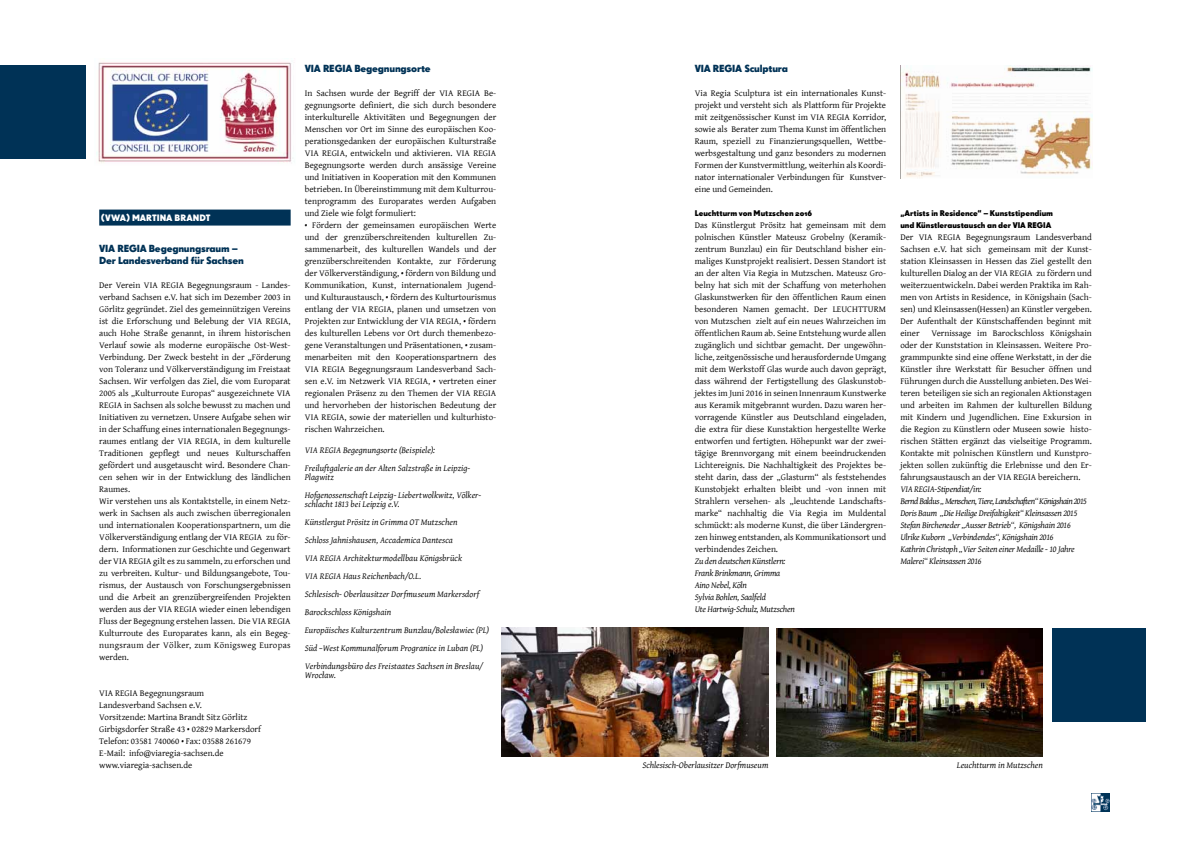
<style>
.page{position:relative;width:1191px;height:842px;background:#fff}
.page>*{position:absolute;margin:0;border:0;box-sizing:border-box;transform-origin:0 0}
.t1{font:10px/12px "Super Grotesk OT Bld";letter-spacing:-.02em;color:#003256}
.t2{font:9px/12px "Gentium";color:#000;text-align:justify}
.t3{font:italic 9px/18px "Gentium";letter-spacing:-.005em;color:#000}
.t4{font:9px "Super Grotesk OT Bld";letter-spacing:.01em;color:#fff}
.t5{font:8px/12px "Super Grotesk OT Bld";letter-spacing:-.01em;color:#000}
</style>
<div class="page">
<div style="left:99px;top:210px;width:192px;height:16px;background:#003256"></div>
<img style="left:96px;top:62px;width:196px;height:101px">
<div style="left:0;top:65px;width:85px;height:93px;background:#003256"></div>
<img style="left:900px;top:65px;width:192px;height:113px">
<div style="left:1052px;top:629px;width:93px;height:93px;background:#003256"></div>
<img style="left:1091px;top:794px;width:18px;height:17px">
<img style="left:502px;top:628px;width:266px;height:129px">
<img style="left:777px;top:628px;width:265px;height:129px">
<p class="t4" style="left:101px;top:212px;width:111px">(VWA) Martina Brandt</p>
<p class="t1" style="left:99px;top:242px;width:146px">VIA REGIA Begegnungsraum –<br>Der Landesverband für Sachsen</p>
<p class="t2" style="left:99px;top:279px;width:193px;text-align:left">Der Verein VIA REGIA Begegnungsraum - Landes&shy;verband Sachsen e.V. hat sich im Dezember 2003 in Görlitz gegründet. Ziel des gemeinnützigen Vereins ist die Erforschung und Belebung der VIA REGIA, auch Hohe Straße genannt, in ihrem historischen Verlauf sowie als moderne europäische Ost-West-Verbindung. Der Zweck besteht in der „Förderung von Toleranz und Völkerverständigung im Freistaat Sachsen. Wir verfolgen das Ziel, die vom Europarat 2005 als „Kulturroute Europas“ ausgezeichnete VIA REGIA in Sachsen als solche bewusst zu machen und Initiativen zu vernetzen. Unsere Aufgabe sehen wir in der Schaffung eines internationalen Begegnungs&shy;raumes entlang der VIA REGIA, in dem kulturelle Traditionen gepflegt und neues Kulturschaffen gefördert und ausgetauscht wird. Besondere Chan&shy;cen sehen wir in der Entwicklung des ländlichen Raumes.<br>Wir verstehen uns als Kontaktstelle, in einem Netz&shy;werk in Sachsen als auch zwischen überregionalen und internationalen Kooperationspartnern, um die Völkerverständigung entlang der VIA REGIA zu för&shy;dern. Informationen zur Geschichte und Gegenwart der VIA REGIA gilt es zu sammeln, zu erforschen und zu verbreiten. Kultur- und Bildungsangebote, Tou&shy;rismus, der Austausch von Forschungsergebnissen und die Arbeit an grenzübergreifenden Projekten werden aus der VIA REGIA wieder einen lebendigen Fluss der Begegnung erstehen lassen. Die VIA REGIA Kulturroute des Europarates kann, als ein Begeg&shy;nungsraum der Völker, zum Königsweg Europas werden.</p>
<p class="t2" style="left:99px;top:687px;width:163px;text-align:left">VIA REGIA Begegnungsraum Landesverband Sachsen e.V.<br>Vorsitzende: Martina Brandt Sitz Görlitz Girbigsdorfer Straße 43 • 02829 Markersdorf Telefon: 03581 740060 • Fax: 03588 261679<br>E-Mail: info@viaregia-sachsen.de www.viaregia-sachsen.de</p>
<p class="t1" style="left:305px;top:62px;width:127px">VIA REGIA Begegnungsorte</p>
<p class="t2" style="left:305px;top:87px;width:193px">In Sachsen wurde der Begriff der VIA REGIA Be&shy;gegnungsorte definiert, die sich durch besondere interkulturelle Aktivitäten und Begegnungen der Menschen vor Ort im Sinne des europäischen Koo&shy;perationsgedanken der europäischen Kulturstraße VIA REGIA, entwickeln und aktivieren. VIA REGIA Begegnungsorte werden durch ansässige Vereine und Initiativen in Kooperation mit den Kommunen betrieben. In Übereinstimmung mit dem Kulturrou&shy;tenprogramm des Europarates werden Aufgaben und Ziele wie folgt formuliert:</p>
<p class="t2" style="left:305px;top:219px;width:193px">• Fördern der gemeinsamen europäischen Werte und der grenzüberschreitenden kulturellen Zu&shy;sammenarbeit, des kulturellen Wandels und der grenzüberschreitenden Kontakte, zur Förderung der Völkerverständigung, • fördern von Bildung und Kommunikation, Kunst, internationalem Jugend&shy;und Kulturaustausch, • fördern des Kulturtourismus entlang der VIA REGIA, planen und umsetzen von Projekten zur Entwicklung der VIA REGIA, • fördern des kulturellen Lebens vor Ort durch themenbezo&shy;gene Veranstaltungen und Präsentationen, • zusam&shy;menarbeiten mit den Kooperationspartnern des VIA REGIA Begegnungsraum Landesverband Sach&shy;sen e.V. im Netzwerk VIA REGIA, • vertreten einer regionalen Präsenz zu den Themen der VIA REGIA und hervorheben der historischen Bedeutung der VIA REGIA, sowie der materiellen und kulturhisto&shy;rischen Wahrzeichen.</p>
<p class="t3" style="left:305px;top:441px;width:167px">VIA REGIA Begegnungsorte (Beispiele):<br>Freiluftgalerie an der Alten Salzstraße in Leipzig-</p>
<p class="t3" style="left:305px;top:468px;width:178px">Plagwitz<br>Hofgenossenschaft Leipzig- Liebertwolkwitz, Völker-</p>
<p class="t3" style="left:305px;top:495px;width:186px">schlacht 1813 bei Leipzig e.V.<br>Künstlergut Prösitz in Grimma OT Mutzschen<br>Schloss Jahnishausen, Accademica Dantesca<br>VIA REGIA Architekturmodellbau Königsbrück<br>VIA REGIA Haus Reichenbach/O.L.<br>Schlesisch- Oberlausitzer Dorfmuseum Markersdorf Barockschloss Königshain<br>Europäisches Kulturzentrum Bunzlau/Bolesławiec (PL)<br>Süd –West Kommunalforum Progranice in Luban (PL)<br>Verbindungsbüro des Freistaates Sachsen in Breslau/</p>
<p class="t3" style="left:305px;top:666px;width:33px">Wrocław.</p>
<p class="t1" style="left:694px;top:62px;width:95px">VIA REGIA Sculptura</p>
<p class="t2" style="left:694px;top:87px;width:193px">Via Regia Sculptura ist ein internationales Kunst&shy;projekt und versteht sich als Plattform für Projekte mit zeitgenössischer Kunst im VIA REGIA Korridor, sowie als Berater zum Thema Kunst im öffentlichen Raum, speziell zu Finanzierungsquellen, Wettbe&shy;werbsgestaltung und ganz besonders zu modernen Formen der Kunstvermittlung, weiterhin als Koordi&shy;nator internationaler Verbindungen für Kunstver&shy;eine und Gemeinden.</p>
<p class="t5" style="left:694px;top:207px;width:119px">Leuchtturm von Mutzschen 2016</p>
<p class="t2" style="left:694px;top:219px;width:193px">Das Künstlergut Prösitz hat gemeinsam mit dem polnischen Künstler Mateusz Grobelny (Keramik&shy;zentrum Bunzlau) ein für Deutschland bisher ein&shy;maliges Kunstprojekt realisiert. Dessen Standort ist an der alten Via Regia in Mutzschen. Mateusz Gro&shy;belny hat sich mit der Schaffung von meterhohen Glaskunstwerken für den öffentlichen Raum einen besonderen Namen gemacht. Der LEUCHTTURM von Mutzschen zielt auf ein neues Wahrzeichen im öffentlichen Raum ab. Seine Entstehung wurde allen zugänglich und sichtbar gemacht. Der ungewöhn&shy;liche, zeitgenössische und herausfordernde Umgang mit dem Werkstoff Glas wurde auch davon geprägt, dass während der Fertigstellung des Glaskunstob&shy;jektes im Juni 2016 in seinen Innenraum Kunstwerke aus Keramik mitgebrannt wurden. Dazu waren her&shy;vorragende Künstler aus Deutschland eingeladen, die extra für diese Kunstaktion hergestellte Werke entworfen und fertigten. Höhepunkt war der zwei&shy;tägige Brennvorgang mit einem beeindruckenden Lichtereignis. Die Nachhaltigkeit des Projektes be&shy;steht darin, dass der „Glasturm“ als feststehendes Kunstobjekt erhalten bleibt und -von innen mit Strahlern versehen- als „leuchtende Landschafts&shy;marke“ nachhaltig die Via Regia im Muldental schmückt: als moderne Kunst, die über Ländergren&shy;zen hinweg entstanden, als Kommunikationsort und verbindendes Zeichen.</p>
<p class="t3" style="left:694px;top:555px;width:102px;line-height:12px">Zu den deutschen Künstlern:<br>Frank Brinkmann, Grimma<br>Aino Nebel, Köln<br>Sylvia Bohlen, Saalfeld<br>Ute Hartwig-Schulz, Mutzschen</p>
<p class="t5" style="left:900px;top:207px;width:154px">„Artists in Residence“ – Kunststipendium und Künstleraustausch an der VIA REGIA</p>
<p class="t2" style="left:900px;top:231px;width:193px">Der VIA REGIA Begegnungsraum Landesverband Sachsen e.V. hat sich gemeinsam mit der Kunst&shy;station Kleinsassen in Hessen das Ziel gestellt den kulturellen Dialog an der VIA REGIA zu fördern und weiterzuentwickeln. Dabei werden Praktika im Rah&shy;men von Artists in Residence, in Königshain (Sach&shy;sen) und Kleinsassen(Hessen) an Künstler vergeben.<br>Der Aufenthalt der Künstschaffenden beginnt mit einer</p>
<p class="t2" style="left:900px;top:327px;width:193px;text-indent:31px">Vernissage im Barockschloss Königshain oder der Kunststation in Kleinsassen. Weitere Pro&shy;grammpunkte sind eine offene Werkstatt, in der die Künstler ihre Werkstatt für Besucher öffnen und Führungen durch die Ausstellung anbieten. Des Wei&shy;teren beteiligen sie sich an regionalen Aktionstagen und arbeiten im Rahmen der kulturellen Bildung mit Kindern und Jugendlichen. Eine Exkursion in die Region zu Künstlern oder Museen sowie histo&shy;rischen Stätten ergänzt das vielseitige Programm.<br>Kontakte mit polnischen Künstlern und Kunstpro&shy;jekten sollen zukünftig die Erlebnisse und den Er&shy;fahrungsaustausch an der VIA REGIA bereichern.</p>
<p class="t3" style="left:900px;top:483px;width:188px;line-height:12px">VIA REGIA-Stipendiat/in:<br>Bernd Baldus „ Menschen, Tiere, Landschaften“ Königshain 2015<br>Doris Baum „Die Heilige Dreifaltigkeit“ Kleinsassen 2015<br>Stefan Bircheneder „Ausser Betrieb“, Königshain 2016<br>Ulrike Kuborn „Verbindendes“, Königshain 2016<br>Kathrin Christoph „Vier Seiten einer Medaille - 10 Jahre Malerei“ Kleinsassen 2016</p>
<p class="t3" style="left:642px;top:756px;width:128px">Schlesisch-Oberlausitzer Dorfmuseum</p>
<p class="t3" style="left:956px;top:756px;width:88px">Leuchtturm in Mutzschen</p>
</div>
